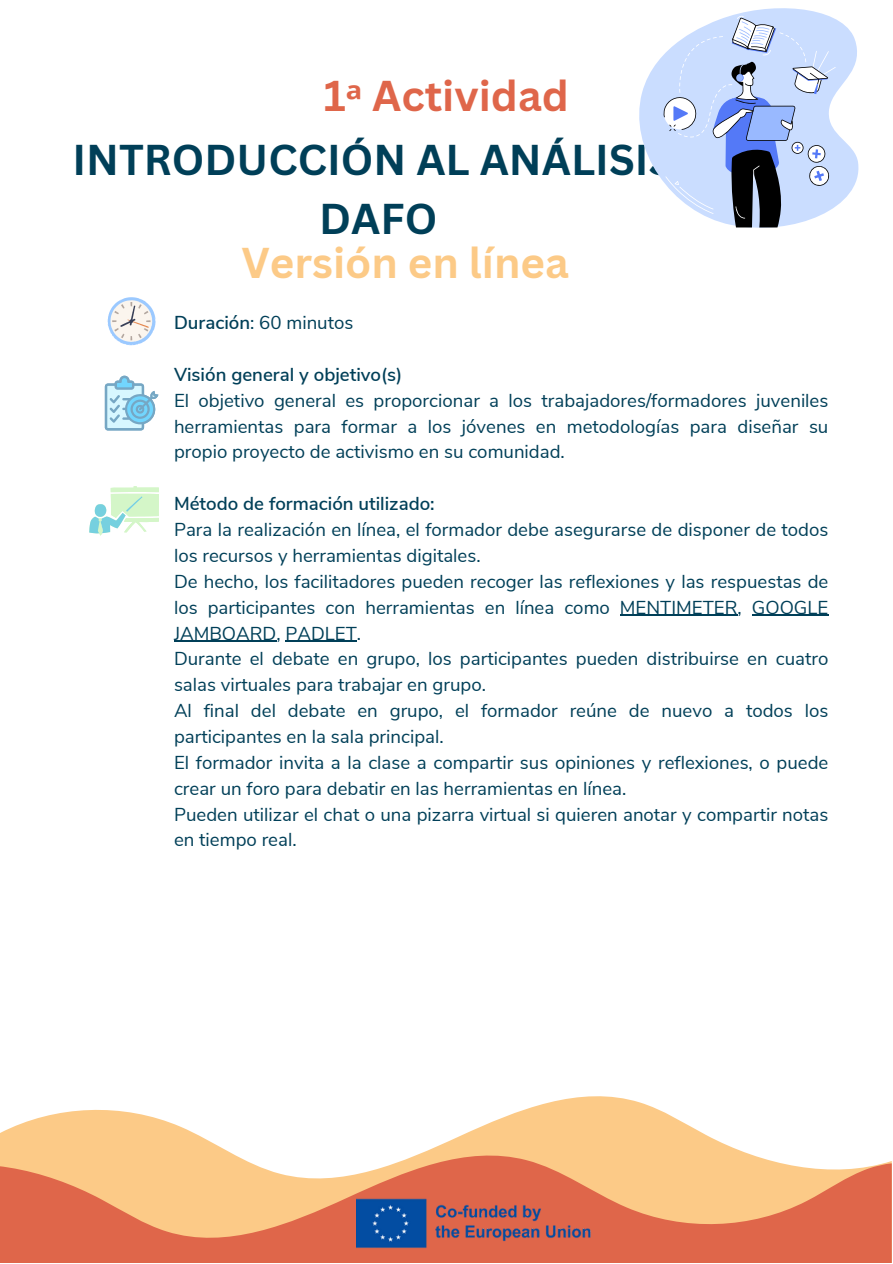
<style>
.page{position:relative;width:893px;height:1264px;background:#fff}
.page>*{position:absolute;margin:0;border:0;box-sizing:border-box;transform-origin:0 0}
.t1{font:700 42px "Canva Sans";color:#003f58}
.t2{font:700 42px "Canva Sans";color:#fcca87}
.t3{font:700 42px "Canva Sans";color:#df664a}
.t4{font:18.6px/25.8px "Nunito Sans";color:#003f58}
.t5{font:600 18.6px "Nunito Sans";color:#003f58}
.s1{font-family:"Noto Sans"}
.s2{font-weight:600}
</style>
<div class="page">
<svg style="left:0;top:1096px;width:724px;height:48px"></svg>
<svg style="left:0;top:1144px;width:891px;height:118px;background:#ee9e73"></svg>
<img style="left:356px;top:1196px;width:237px;height:54px">
<hr style="left:620px;top:614px;width:117px;height:2px;background:#003f58">
<hr style="left:751px;top:614px;width:77px;height:2px;background:#003f58">
<hr style="left:174px;top:640px;width:102px;height:1px;background:#003f58">
<hr style="left:285px;top:640px;width:72px;height:1px;background:#003f58">
<svg style="left:108px;top:297px;width:47px;height:48px"></svg>
<svg style="left:105px;top:375px;width:53px;height:55px"></svg>
<svg style="left:89px;top:486px;width:70px;height:49px"></svg>
<svg style="left:639px;top:8px;width:220px;height:220px"></svg>
<svg style="left:663px;top:15px;width:172px;height:212px;background:#b2c2e1"></svg>
<p class="t3" style="left:323px;top:67px;width:247px">1<span class="s1">ᵃ</span> Actividad</p>
<p class="t1" style="left:72px;top:130px;width:603px">INTRODUCCIÓN AL ANÁLISIS</p>
<p class="t1" style="left:319px;top:189px;width:120px">DAFO</p>
<p class="t2" style="left:241px;top:233px;width:329px">Versión en línea</p>
<p class="t4" style="left:174px;top:310px;width:181px"><span class="s2">Duración</span>: 60 minutos</p>
<p class="t5" style="left:174px;top:362px;width:230px">Visión general y objetivo(s)</p>
<p class="t4" style="left:174px;top:387px;width:656px;text-align:justify">El objetivo general es proporcionar a los trabajadores/formadores juveniles herramientas para formar a los jóvenes en metodologías para diseñar su propio proyecto de activismo en su comunidad.</p>
<p class="t5" style="left:174px;top:491px;width:262px">Método de formación utilizado:</p>
<p class="t4" style="left:174px;top:517px;width:656px">Para la realización en línea, el formador debe asegurarse de disponer de todos los recursos y herramientas digitales.</p>
<p class="t4" style="left:174px;top:568px;width:656px;text-align:justify">De hecho, los facilitadores pueden recoger las reflexiones y las respuestas de los participantes con herramientas en línea como MENTIMETER, GOOGLE JAMBOARD, PADLET.</p>
<p class="t4" style="left:174px;top:646px;width:656px">Durante el debate en grupo, los participantes pueden distribuirse en cuatro salas virtuales para trabajar en grupo.</p>
<p class="t4" style="left:174px;top:698px;width:656px">Al final del debate en grupo, el formador reúne de nuevo a todos los participantes en la sala principal.</p>
<p class="t4" style="left:174px;top:749px;width:656px">El formador invita a la clase a compartir sus opiniones y reflexiones, o puede crear un foro para debatir en las herramientas en línea.</p>
<p class="t4" style="left:174px;top:801px;width:656px">Pueden utilizar el chat o una pizarra virtual si quieren anotar y compartir notas en tiempo real.</p>
</div>
